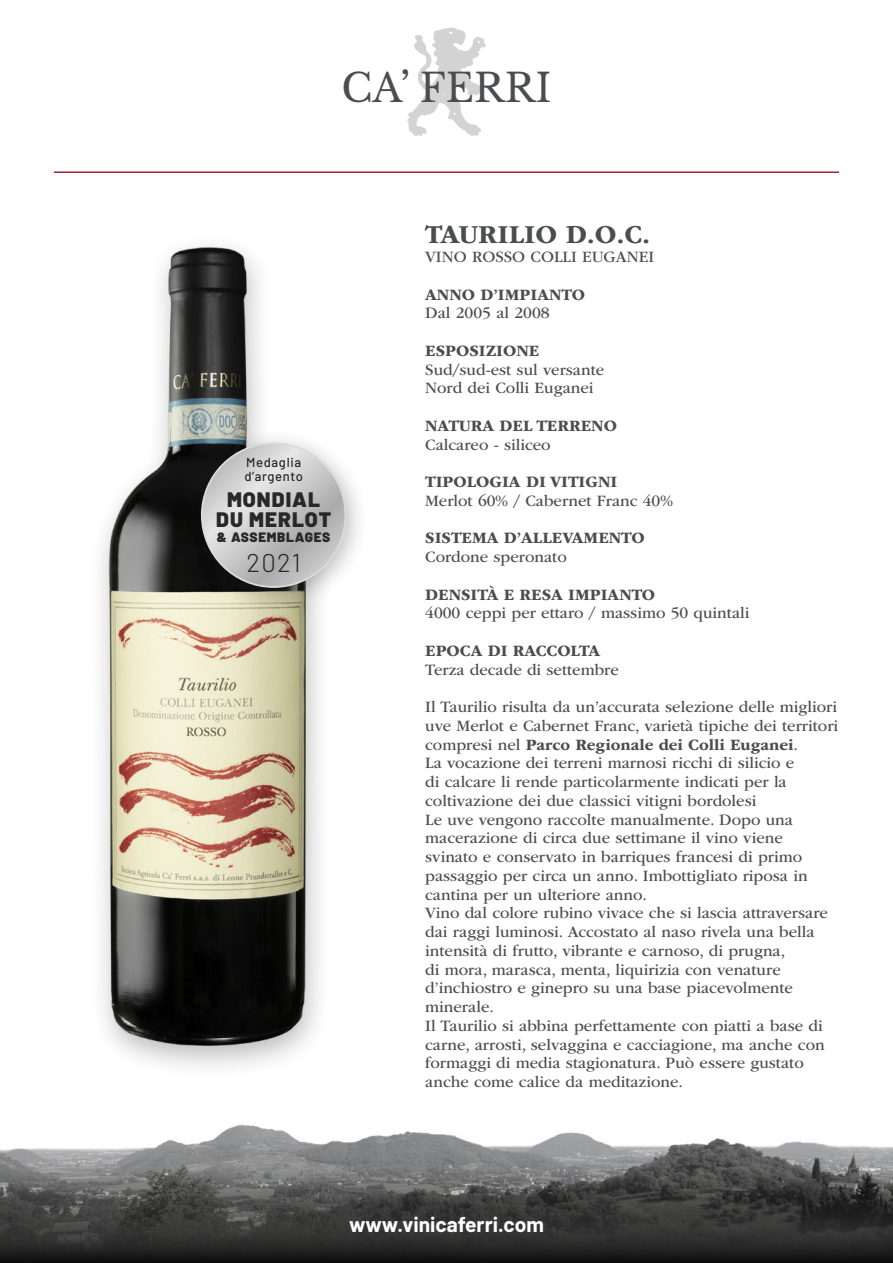
<style>
.page{position:relative;width:893px;height:1263px;background:#fff}
.page>*{position:absolute;margin:0;border:0;box-sizing:border-box;transform-origin:0 0}
.t1{font:38.85px "Libre Baskerville";color:#4b4c4d}
.t2{font:700 27px "ITC Garamond Std";color:#4b4c4d}
.t3{font:300 25.8px "Barlow";color:#282828}
.t4{font:700 21px "Barlow";color:#fff}
.t5{font:900 20.85px/19.8px "Barlow";letter-spacing:.05em;color:#282828;text-align:center}
.t6{font:16.5px/18.8px "ITC Garamond Std";color:#4b4c4d}
.t7{font:700 16.5px "ITC Garamond Std";color:#4b4c4d}
.t8{font:900 13.5px "Barlow";letter-spacing:.05em;color:#282828}
.t9{font:500 13.05px/14.1px "Barlow";letter-spacing:.05em;color:#282828}
.s1{font-weight:700}
</style>
<div class="page">
<img style="left:0;top:1124px;width:893px;height:45px">
<div style="left:88px;top:233px;width:245px;height:847px;background:#231f20;opacity:.3"></div>
<img style="left:109px;top:247px;width:208px;height:799px">
<div style="left:186px;top:427px;width:185px;height:185px;background:#231f20;opacity:.3"></div>
<svg style="left:202px;top:443px;width:143px;height:144px;background:#c8c8c8"></svg>
<svg style="left:0;top:1169px;width:893px;height:94px;background:#3e3e3e"></svg>
<svg style="left:407px;top:28px;width:79px;height:108px"></svg>
<hr style="left:54px;top:171px;width:785px;height:2px;background:#a12338">
<h1 class="t1" style="left:341px;top:64px;width:212px">CA’ FERRI</h1>
<p class="t9" style="left:244px;top:454px;width:60px">Medaglia d’argento</p>
<p class="t5" style="left:216px;top:488px;width:116px">MONDIAL<br>DU MERLOT</p>
<p class="t8" style="left:217px;top:526px;width:115px">&amp; ASSEMBLAGES</p>
<h3 class="t3" style="left:246px;top:544px;width:56px">2021</h3>
<h2 class="t2" style="left:425px;top:220px;width:227px">TAURILIO D.O.C.</h2>
<p class="t6" style="left:425px;top:248px;width:230px">VINO ROSSO COLLI EUGANEI</p>
<p class="t7" style="left:425px;top:285px;width:161px">ANNO D’IMPIANTO</p>
<p class="t6" style="left:425px;top:304px;width:126px">Dal 2005 al 2008</p>
<p class="t7" style="left:425px;top:341px;width:116px">ESPOSIZIONE</p>
<p class="t6" style="left:425px;top:360px;width:180px">Sud/sud-est sul versante<br>Nord dei Colli Euganei</p>
<p class="t7" style="left:425px;top:416px;width:193px">NATURA DEL TERRENO</p>
<p class="t6" style="left:425px;top:435px;width:127px">Calcareo - siliceo</p>
<p class="t7" style="left:425px;top:472px;width:194px">TIPOLOGIA DI VITIGNI</p>
<p class="t6" style="left:425px;top:491px;width:249px">Merlot 60% / Cabernet Franc 40%</p>
<p class="t7" style="left:425px;top:529px;width:221px">SISTEMA D’ALLEVAMENTO</p>
<p class="t6" style="left:425px;top:548px;width:143px">Cordone speronato</p>
<p class="t7" style="left:425px;top:585px;width:232px">DENSITÀ E RESA IMPIANTO</p>
<p class="t6" style="left:425px;top:604px;width:326px">4000 ceppi per ettaro / massimo 50 quintali</p>
<p class="t7" style="left:425px;top:641px;width:177px">EPOCA DI RACCOLTA</p>
<p class="t6" style="left:425px;top:660px;width:195px">Terza decade di settembre</p>
<p class="t6" style="left:425px;top:698px;width:414px">Il Taurilio risulta da un’accurata selezione delle migliori uve Merlot e Cabernet Franc, varietà tipiche dei territori compresi nel <span class="s1">Parco Regionale dei Colli Euganei</span>.<br>La vocazione dei terreni marnosi ricchi di silicio e<br>di calcare li rende particolarmente indicati per la coltivazione dei due classici vitigni bordolesi<br>Le uve vengono raccolte manualmente. Dopo una macerazione di circa due settimane il vino viene svinato e conservato in barriques francesi di primo passaggio per circa un anno. Imbottigliato riposa in cantina per un ulteriore anno.<br>Vino dal colore rubino vivace che si lascia attraversare dai raggi luminosi. Accostato al naso rivela una bella intensità di frutto, vibrante e carnoso, di prugna,<br>di mora, marasca, menta, liquirizia con venature d’inchiostro e ginepro su una base piacevolmente minerale.<br>Il Taurilio si abbina perfettamente con piatti a base di carne, arrosti, selvaggina e cacciagione, ma anche con formaggi di media stagionatura. Può essere gustato anche come calice da meditazione.</p>
<p class="t4" style="left:349px;top:1209px;width:196px">www.vinicaferri.com</p>
</div>
